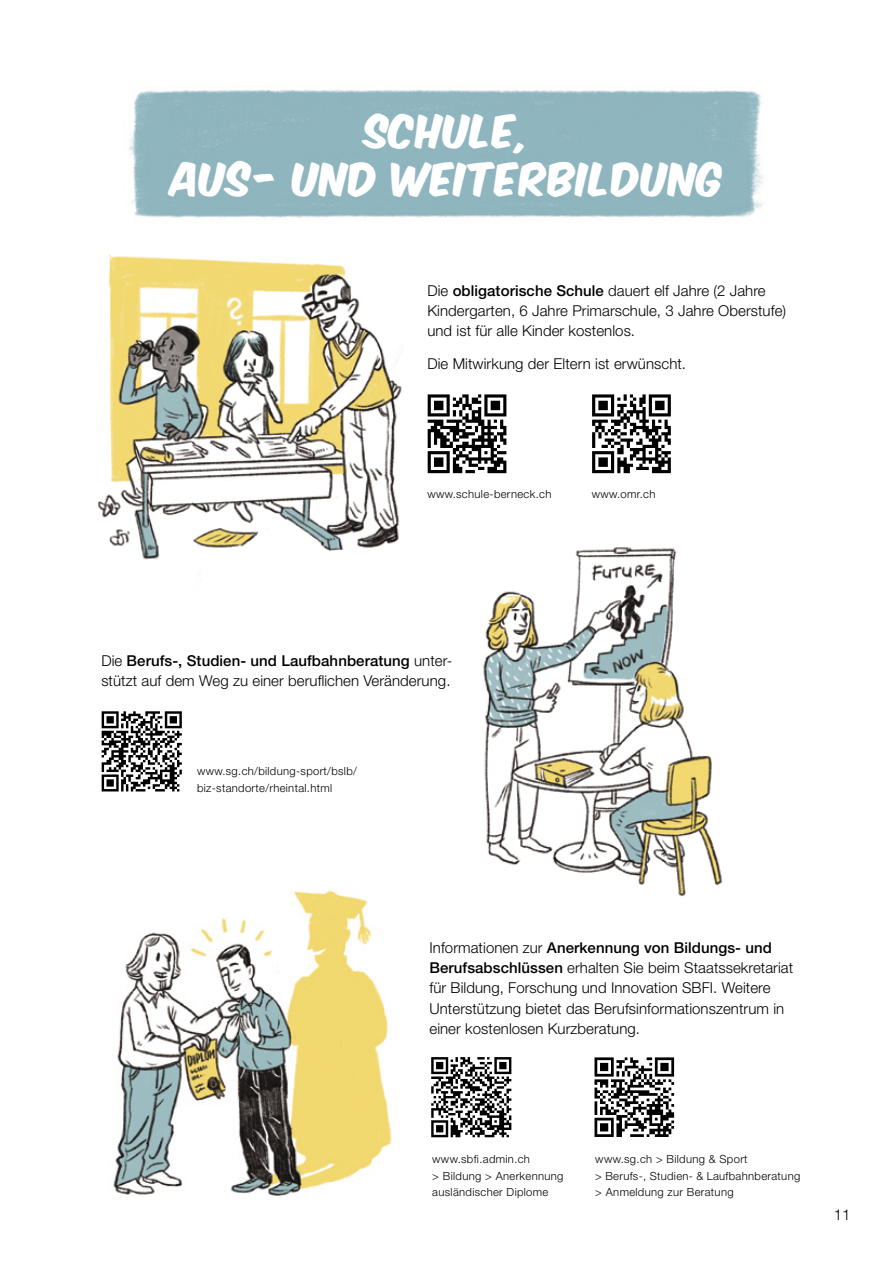
<style>
.page{position:relative;width:893px;height:1263px;background:#fff}
.page>*{position:absolute;margin:0;border:0;box-sizing:border-box;transform-origin:0 0}
.t1{font:39px/48px "Komika Axis";letter-spacing:.03em;color:#fff;text-align:center}
.t2{font:300 15px/20.2px "Helvetica Neue LT Std";letter-spacing:.005em;color:#000}
.t3{font:300 11.25px/16.5px "Helvetica Neue LT Std";letter-spacing:.03em;color:#000}
.s1{font-weight:500}
</style>
<div class="page">
<img style="left:128px;top:89px;width:635px;height:129px">
<img style="left:98px;top:254px;width:304px;height:320px">
<img style="left:483px;top:547px;width:240px;height:350px">
<img style="left:113px;top:890px;width:279px;height:306px">
<svg style="left:101px;top:711px;width:79px;height:81px"></svg>
<svg style="left:102px;top:711px;width:80px;height:80px"></svg>
<svg style="left:431px;top:1057px;width:81px;height:81px"></svg>
<svg style="left:431px;top:1057px;width:80px;height:80px"></svg>
<svg style="left:594px;top:1057px;width:80px;height:80px"></svg>
<svg style="left:427px;top:394px;width:80px;height:80px"></svg>
<svg style="left:428px;top:394px;width:78px;height:79px"></svg>
<svg style="left:592px;top:394px;width:79px;height:79px"></svg>
<h1 class="t1" style="left:171px;top:111px;width:555px">SCHULE,<br>AUS - UND WEITERBILDUNG</h1>
<p class="t2" style="left:427px;top:280px;width:360px">Die <span class="s1">obligatorische Schule</span> dauert elf Jahre (2 Jahre<br>Kindergarten, 6 Jahre Primarschule, 3 Jahre Oberstufe) und ist für alle Kinder kostenlos.</p>
<p class="t2" style="left:427px;top:353px;width:260px">Die Mitwirkung der Eltern ist erwünscht.</p>
<p class="t3" style="left:427px;top:486px;width:126px">www.schule-berneck.ch</p>
<p class="t3" style="left:592px;top:486px;width:65px">www.omr.ch</p>
<p class="t2" style="left:101px;top:650px;width:352px">Die <span class="s1">Berufs-, Studien- und Laufbahnberatung</span> unter&shy;stützt auf dem Weg zu einer beruflichen Veränderung.</p>
<p class="t3" style="left:197px;top:763px;width:161px">www.sg.ch/bildung-sport/bslb/ biz-standorte/rheintal.html</p>
<p class="t2" style="left:429px;top:937px;width:365px">Informationen zur <span class="s1">Anerkennung von Bildungs- und Berufsabschlüssen</span> erhalten Sie beim Staatssekretariat für Bildung, Forschung und Innovation SBFI. Weitere Unterstützung bietet das Berufsinformationszentrum in einer kostenlosen Kurzberatung.</p>
<p class="t3" style="left:432px;top:1151px;width:133px">www.sbfi.admin.ch<br>&gt; Bildung &gt; Anerkennung ausländischer Diplome</p>
<p class="t3" style="left:595px;top:1151px;width:206px">www.sg.ch &gt; Bildung &amp; Sport<br>&gt; Berufs-, Studien- &amp; Laufbahnberatung &gt; Anmeldung zur Beratung</p>
<p class="t2" style="left:834px;top:1204px;width:18px">11</p>
</div>
